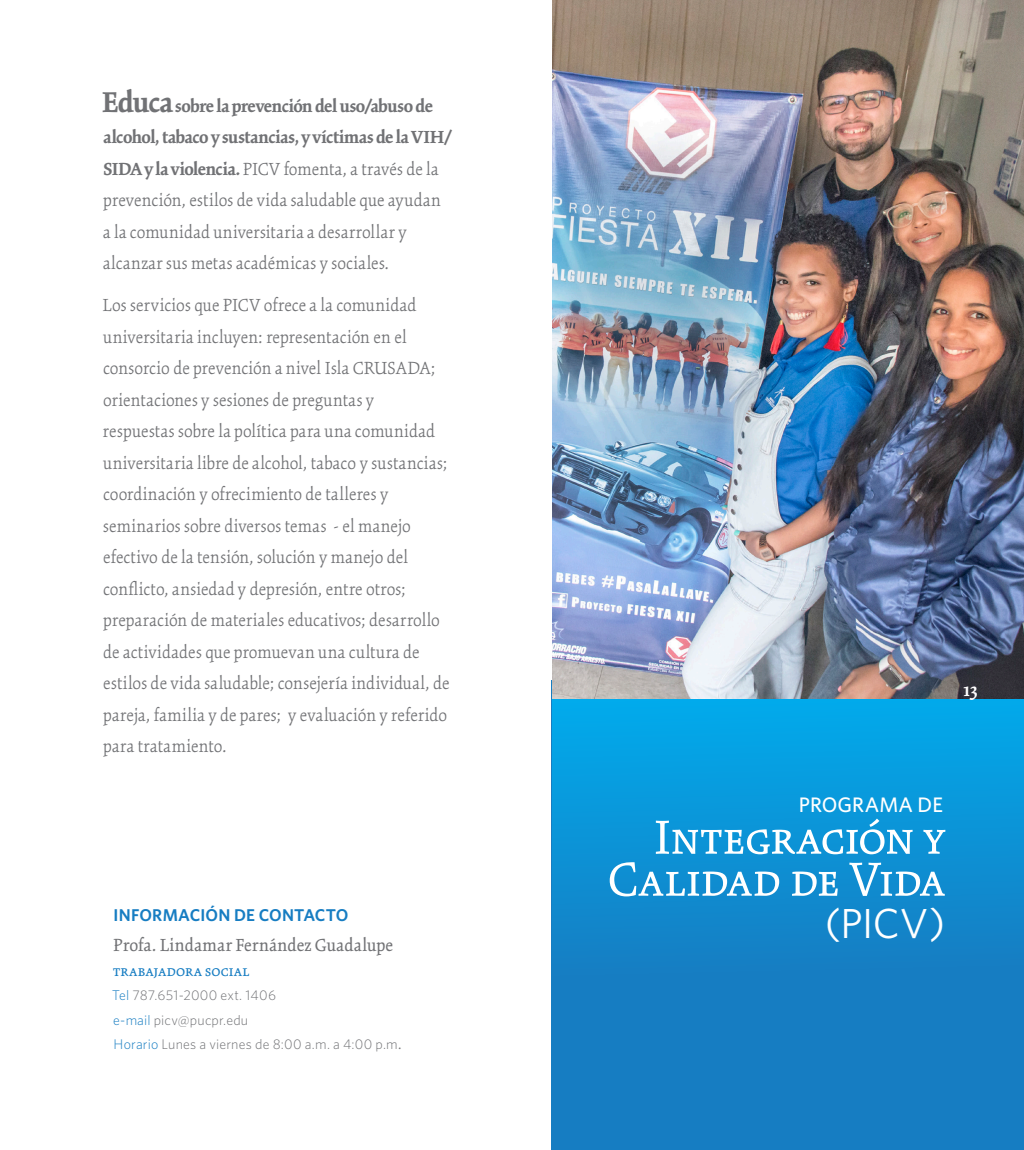
<style>
.page{position:relative;width:1024px;height:1150px;background:#fff}
.page>*{position:absolute;margin:0;border:0;box-sizing:border-box;transform-origin:0 0}
.t1{font:52.5px/42px "Kinesis Pro 3";color:#fff;text-align:right}
.t2{font:42px "Whitney";color:#fff}
.t3{font:500 21px "Whitney";color:#fff}
.t4{font:600 21px "Kinesis Pro 3";color:#fff}
.t5{font:300 19.25px/31.5px "Kinesis Pro 3";letter-spacing:.015em;color:#717275}
.t6{font:19.25px "Kinesis Pro 3";letter-spacing:.015em;color:#717275}
.t7{font:600 17.15px "Whitney";letter-spacing:.01em;color:#177dc2}
.t8{font:17.15px "Kinesis Pro 3";letter-spacing:.015em;color:#177dc2}
.t9{font:300 14px "Whitney";letter-spacing:.015em;color:#717275}
.s1{font-weight:700;font-size:31.5px}
.s2{font-weight:700}
.s3{color:#177dc2}
.s4{font-family:"Kinesis Pro 3";font-weight:400}
</style>
<div class="page">
<div style="left:552px;top:680px;width:472px;height:470px;background:linear-gradient(to bottom,#06a5e6,#1a72b9)"></div>
<img style="left:552px;top:0;width:472px;height:698px">
<p class="t5" style="left:102px;top:90px;width:351px"><span class="s1">Educa</span><span class="s2">sobre la prevención del uso/abuso de alcohol, tabaco y sustancias, y víctimas de la VIH/ SIDA y la violencia.</span> PICV fomenta, a través de la prevención, estilos de vida saludable que ayudan<br>a la comunidad universitaria a desarrollar y alcanzar sus metas académicas y sociales.</p>
<p class="t5" style="left:102px;top:289px;width:348px">Los servicios que PICV ofrece a la comunidad universitaria incluyen: representación en el consorcio de prevención a nivel Isla CRUSADA; orientaciones y sesiones de preguntas y respuestas sobre la política para una comunidad universitaria libre de alcohol, tabaco y sustancias; coordinación y ofrecimiento de talleres y seminarios sobre diversos temas - el manejo efectivo de la tensión, solución y manejo del conflicto, ansiedad y depresión, entre otros; preparación de materiales educativos; desarrollo de actividades que promuevan una cultura de estilos de vida saludable; consejería individual, de pareja, familia y de pares; y evaluación y referido para tratamiento.</p>
<p class="t7" style="left:114px;top:905px;width:236px">INFORMACIÓN DE CONTACTO</p>
<p class="t6" style="left:113px;top:934px;width:281px">Profa. Lindamar Fernández Guadalupe</p>
<p class="t8" style="left:113px;top:960px;width:138px">trabajadora social</p>
<p class="t9" style="left:112px;top:986px;width:165px"><span class="s3">Tel</span> 787.651-2000 ext. 1406</p>
<p class="t9" style="left:113px;top:1011px;width:137px"><span class="s3">e-mail</span> picv@pucpr.edu</p>
<p class="t9" style="left:114px;top:1035px;width:289px"><span class="s3">Horario</span> Lunes a viernes de 8:00 a.m. a 4:00 p.m<span class="s4">.</span></p>
<p class="t4" style="left:963px;top:677px;width:16px">13</p>
<p class="t3" style="left:799px;top:791px;width:146px">PROGRAMA DE</p>
<p class="t1" style="left:608px;top:816px;width:339px">Integración y<br>Calidad de Vida</p>
<p class="t2" style="left:825px;top:897px;width:122px">(PICV)</p>
</div>
